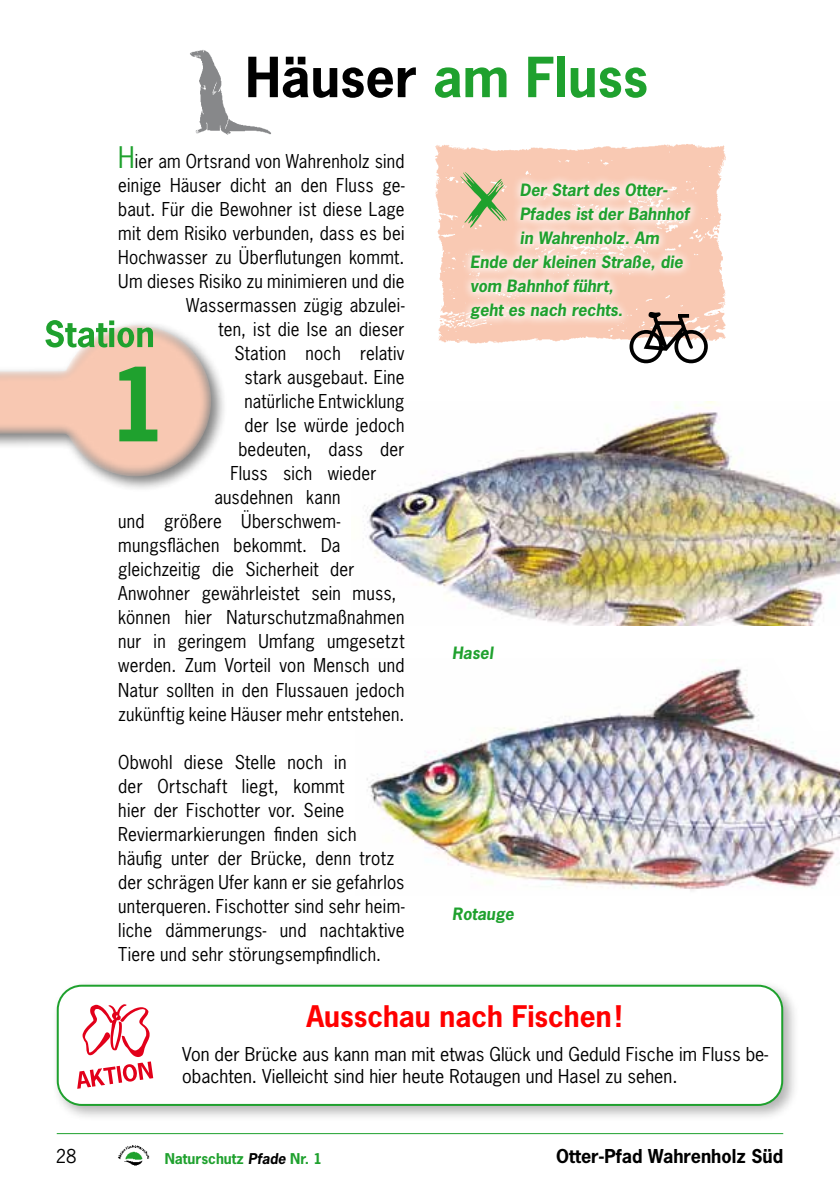
<style>
.page{position:relative;width:840px;height:1191px;background:#fff}
.page>*{position:absolute;margin:0;border:0;box-sizing:border-box;transform-origin:0 0}
.t1{font:700 52px "News Gothic Std";color:#1fa12e}
.t2{font:700 28px "News Gothic Std";color:#f00}
.t3{font:18px "News Gothic Std";letter-spacing:.015em;color:#000;scale:.95 1}
.t4{font:18px/24px "News Gothic Std";letter-spacing:.015em;color:#000;scale:.96 1}
.t5{font:18px/22px "News Gothic Std";letter-spacing:.015em;color:#000}
.t6{font:700 18px "News Gothic Std";color:#000}
.t7{font:18px "News Gothic Std";letter-spacing:.015em;color:#000;scale:.93 1}
.t8{font:italic 700 16px "News Gothic Std";color:#1fa12e}
.t9{font:700 14px "News Gothic Std";color:#1fa12e}
.s1{color:#000}
.s2{font-size:28px;color:#1fa12e}
.s3{font-style:italic;color:#000}
</style>
<div class="page">
<img style="left:118px;top:1145px;width:32px;height:21px">
<img style="left:364px;top:401px;width:475px;height:225px">
<img style="left:367px;top:667px;width:472px;height:224px">
<hr style="left:57px;top:1133px;width:725px;height:1px;background:#1fa12e">
<img style="left:190px;top:50px;width:81px;height:85px">
<div style="left:52px;top:979px;width:747px;height:143px;background:#000;opacity:.3"></div>
<div style="left:58px;top:985px;width:723px;height:120px;background:#fff;border-radius:24px"></div>
<div style="left:57px;top:984px;width:725px;height:122px;border:2px solid #1fa12e;border-radius:24px"></div>
<svg style="left:77px;top:1004px;width:77px;height:84px"></svg>
<img style="left:435px;top:144px;width:291px;height:205px">
<svg style="left:460px;top:172px;width:47px;height:56px"></svg>
<div style="left:461px;top:173px;width:239px;height:156px;background:#fff;opacity:.75"></div>
<svg style="left:629px;top:312px;width:78px;height:51px"></svg>
<div style="left:0;top:320px;width:227px;height:173px;background:#000;opacity:.5"></div>
<svg style="left:0;top:320px;width:211px;height:156px"></svg>
<h1 class="t1" style="left:245px;top:43px;width:404px"><span class="s1">Häuser</span> am Fluss</h1>
<p class="t3" style="left:118px;top:150px;width:303px"><span class="s2">H</span>ier am Ortsrand von Wahrenholz sind</p>
<p class="t3" style="left:118px;top:174px;width:303px">einige Häuser dicht an den Fluss ge-</p>
<p class="t3" style="left:118px;top:198px;width:303px">baut. Für die Bewohner ist diese Lage</p>
<p class="t3" style="left:118px;top:222px;width:303px">mit dem Risiko verbunden, dass es bei</p>
<p class="t3" style="left:118px;top:246px;width:303px">Hochwasser zu Überflutungen kommt.</p>
<p class="t3" style="left:118px;top:270px;width:303px">Um dieses Risiko zu minimieren und die</p>
<p class="t3" style="left:186px;top:294px;width:231px">Wassermassen zügig abzulei-</p>
<p class="t3" style="left:218px;top:318px;width:197px">ten, ist die Ise an dieser</p>
<p class="t3" style="left:234px;top:342px;width:180px">Station noch relativ</p>
<p class="t3" style="left:244px;top:366px;width:170px">stark ausgebaut. Eine</p>
<p class="t7" style="left:244px;top:390px;width:174px">natürliche Entwicklung</p>
<p class="t3" style="left:244px;top:414px;width:170px">der Ise würde jedoch</p>
<p class="t3" style="left:238px;top:438px;width:176px">bedeuten, dass der</p>
<p class="t3" style="left:230px;top:462px;width:155px">Fluss sich wieder</p>
<p class="t3" style="left:214px;top:486px;width:134px">ausdehnen kann</p>
<p class="t3" style="left:118px;top:510px;width:235px">und größere Überschwem-</p>
<p class="t3" style="left:118px;top:534px;width:235px">mungsflächen bekommt. Da</p>
<p class="t3" style="left:118px;top:558px;width:250px">gleichzeitig die Sicherheit der</p>
<p class="t3" style="left:118px;top:582px;width:294px">Anwohner gewährleistet sein muss,</p>
<p class="t3" style="left:118px;top:606px;width:303px">können hier Naturschutzmaßnahmen</p>
<p class="t3" style="left:118px;top:630px;width:303px">nur in geringem Umfang umgesetzt</p>
<p class="t3" style="left:118px;top:654px;width:303px">werden. Zum Vorteil von Mensch und</p>
<p class="t3" style="left:118px;top:678px;width:303px">Natur sollten in den Flussauen jedoch</p>
<p class="t3" style="left:118px;top:702px;width:303px">zukünftig keine Häuser mehr entstehen.</p>
<p class="t4" style="left:118px;top:749px;width:299px">Obwohl diese Stelle noch in<br>der Ortschaft liegt, kommt<br>hier der Fischotter vor. Seine Reviermarkierungen finden sich häufig unter der Brücke, denn trotz der schrägen Ufer kann er sie gefahrlos unterqueren. Fischotter sind sehr heim&shy;liche dämmerungs- und nachtaktive Tiere und sehr störungsempfindlich.</p>
<p class="t8" style="left:519px;top:179px;width:149px">Der Start des Otter-</p>
<p class="t8" style="left:519px;top:203px;width:171px">Pfades ist der Bahnhof</p>
<p class="t8" style="left:519px;top:227px;width:141px">in Wahrenholz. Am</p>
<p class="t8" style="left:470px;top:251px;width:214px">Ende der kleinen Straße, die</p>
<p class="t8" style="left:470px;top:275px;width:145px">vom Bahnhof führt,</p>
<p class="t8" style="left:470px;top:299px;width:154px">geht es nach rechts.</p>
<p class="t8" style="left:452px;top:642px;width:43px">Hasel</p>
<p class="t8" style="left:452px;top:903px;width:63px">Rotauge</p>
<h2 class="t2" style="left:306px;top:997px;width:317px">Ausschau nach Fischen!</h2>
<p class="t5" style="left:182px;top:1042px;width:587px">Von der Brücke aus kann man mit etwas Glück und Geduld Fische im Fluss be&shy;obachten. Vielleicht sind hier heute Rotaugen und Hasel zu sehen.</p>
<p class="t5" style="left:56px;top:1144px;width:22px">28</p>
<p class="t9" style="left:165px;top:1149px;width:159px">Naturschutz <span class="s3">Pfade</span> Nr. 1</p>
<p class="t6" style="left:555px;top:1144px;width:228px">Otter-Pfad Wahrenholz Süd</p>
</div>
